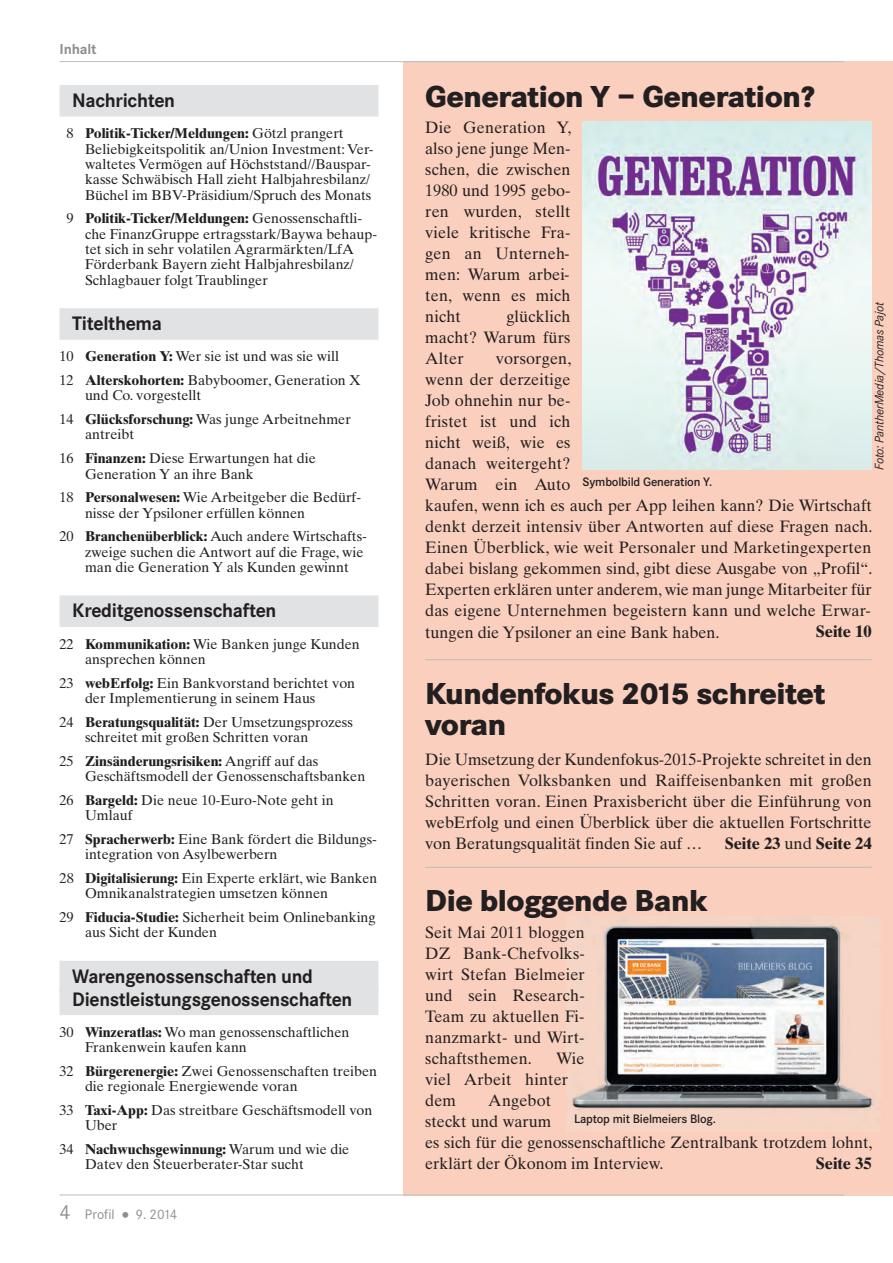
<style>
.page{position:relative;width:893px;height:1263px;background:#fff}
.page>*{position:absolute;margin:0;border:0;box-sizing:border-box;transform-origin:0 0}
.t1{font:800 31.5px/31.5px "Corporate S";letter-spacing:-.015em;color:#231f20}
.t2{font:700 20.25px/22.8px "Corporate S";letter-spacing:-.015em;color:#231f20}
.t3{font:16.5px/21px "Times Ten";letter-spacing:.01em;color:#231f20;text-align:justify}
.t4{font:700 16.5px "Times Ten";letter-spacing:-.005em;color:#231f20}
.t5{font:700 15px "Corporate S";letter-spacing:-.01em;color:#8d8f92}
.t6{font:14.25px/15.5px "Times Ten";color:#231f20}
.t7{font:14.25px "Corporate S";color:#8d8f92}
.t8{font:600 12.75px "Corporate S";letter-spacing:-.015em;color:#231f20}
.t9{font:italic 12.75px "Corporate S";letter-spacing:-.015em;color:#231f20}
.s1{font-weight:700}
.s2{font-size:21px}
.s3{font-weight:700;font-size:21px}
.s4{font-weight:400}
</style>
<div class="page">
<div style="left:404px;top:61px;width:489px;height:1134px;background:#facfbd"></div>
<hr style="left:60px;top:61px;width:784px;height:1px;background:#bcbdc0">
<hr style="left:60px;top:1194px;width:784px;height:1px;background:#bcbdc0">
<div style="left:60px;top:85px;width:318px;height:32px;background:#e1e2e4"></div>
<div style="left:60px;top:308px;width:318px;height:32px;background:#e1e2e4"></div>
<div style="left:60px;top:595px;width:318px;height:32px;background:#e1e2e4"></div>
<div style="left:60px;top:961px;width:318px;height:31px;background:#e1e2e4"></div>
<div style="left:60px;top:988px;width:318px;height:27px;background:#e1e2e4"></div>
<hr style="left:425px;top:867px;width:447px;height:1px;background:#bcbdc0">
<img style="left:583px;top:121px;width:289px;height:349px">
<img style="left:570px;top:916px;width:310px;height:198px">
<hr style="left:425px;top:659px;width:447px;height:1px;background:#bcbdc0">
<p class="t5" style="left:60px;top:40px;width:39px">Inhalt</p>
<h2 class="t2" style="left:72px;top:89px;width:104px">Nachrichten</h2>
<p class="t6" style="left:85px;top:127px;width:290px;text-indent:-18px">8 <span class="s1">Politik-Ticker/Meldungen:</span> Götzl prangert Beliebigkeitspolitik an/Union Investment: Ver&shy;waltetes Vermögen auf Höchststand//Bauspar&shy;kasse Schwäbisch Hall zieht Halbjahresbilanz/ Büchel im BBV-Präsidium/Spruch des Monats</p>
<p class="t6" style="left:85px;top:212px;width:294px;text-indent:-18px">9 <span class="s1">Politik-Ticker/Meldungen:</span> Genossenschaftli&shy;che FinanzGruppe ertragsstark/Baywa behaup&shy;tet sich in sehr volatilen Agrarmärkten/LfA Förderbank Bayern zieht Halbjahresbilanz/ Schlagbauer folgt Traublinger</p>
<h2 class="t2" style="left:72px;top:312px;width:91px">Titelthema</h2>
<p class="t6" style="left:60px;top:346px;width:302px;line-height:23.7px">10 <span class="s1">Generation Y:</span> Wer sie ist und was sie will<br>12 <span class="s1">Alterskohorten:</span> Babyboomer, Generation X</p>
<p class="t6" style="left:60px;top:385px;width:293px;line-height:23.7px;text-indent:25px">und Co. vorgestellt<br>14 <span class="s1">Glücksforschung:</span> Was junge Arbeitnehmer</p>
<p class="t6" style="left:60px;top:424px;width:258px;line-height:23.7px;text-indent:25px">antreibt<br>16 <span class="s1">Finanzen:</span> Diese Erwartungen hat die</p>
<p class="t6" style="left:60px;top:463px;width:303px;line-height:23.7px;text-indent:25px">Generation Y an ihre Bank<br>18 <span class="s1">Personalwesen:</span> Wie Arbeitgeber die Bedürf-</p>
<p class="t6" style="left:60px;top:502px;width:309px;line-height:23.7px;text-indent:25px">nisse der Ypsiloner erfüllen können<br>20 <span class="s1">Branchenüberblick:</span> Auch andere Wirtschafts-</p>
<p class="t6" style="left:85px;top:545px;width:280px">zweige suchen die Antwort auf die Frage, wie man die Generation Y als Kunden gewinnt</p>
<h2 class="t2" style="left:72px;top:599px;width:206px">Kreditgenossenschaften</h2>
<p class="t6" style="left:85px;top:637px;width:276px;text-indent:-25px">22 <span class="s1">Kommunikation:</span> Wie Banken junge Kunden ansprechen können</p>
<p class="t6" style="left:85px;top:676px;width:272px;text-indent:-25px">23 <span class="s1">webErfolg:</span> Ein Bankvorstand berichtet von der Implementierung in seinem Haus</p>
<p class="t6" style="left:85px;top:715px;width:269px;text-indent:-25px">24 <span class="s1">Beratungsqualität:</span> Der Umsetzungsprozess schreitet mit großen Schritten voran</p>
<p class="t6" style="left:85px;top:755px;width:282px;text-indent:-25px">25 <span class="s1">Zinsänderungsrisiken:</span> Angriff auf das<br>Geschäftsmodell der Genossenschaftsbanken</p>
<p class="t6" style="left:85px;top:794px;width:250px;text-indent:-25px">26 <span class="s1">Bargeld:</span> Die neue 10-Euro-Note geht in<br>Umlauf</p>
<p class="t6" style="left:85px;top:833px;width:293px;text-indent:-26px">27 <span class="s1">Spracherwerb:</span> Eine Bank fördert die Bildungs&shy;integration von Asylbewerbern</p>
<p class="t6" style="left:85px;top:872px;width:294px;text-indent:-25px">28 <span class="s1">Digitalisierung:</span> Ein Experte erklärt, wie Banken<br>Omnikanalstrategien umsetzen können</p>
<p class="t6" style="left:85px;top:911px;width:292px;text-indent:-25px">29 <span class="s1">Fiducia-Studie:</span> Sicherheit beim Onlinebanking aus Sicht der Kunden</p>
<h2 class="t2" style="left:72px;top:964px;width:282px">Warengenossenschaften und<br>Dienstleistungsgenossenschaften</h2>
<p class="t6" style="left:85px;top:1025px;width:266px;text-indent:-26px">30 <span class="s1">Winzeratlas:</span> Wo man genossenschaftlichen<br>Frankenwein kaufen kann</p>
<p class="t6" style="left:85px;top:1064px;width:294px;text-indent:-26px">32 <span class="s1">Bürgerenergie:</span> Zwei Genossenschaften treiben die regionale Energiewende voran</p>
<p class="t6" style="left:85px;top:1104px;width:289px;text-indent:-26px">33 <span class="s1">Taxi-App:</span> Das streitbare Geschäftsmodell von<br>Uber</p>
<p class="t6" style="left:85px;top:1143px;width:266px;text-indent:-26px">34 <span class="s1">Nachwuchsgewinnung:</span> Warum und wie die<br>Datev den Steuerberater-Star sucht</p>
<p class="t7" style="left:60px;top:1206px;width:120px"><span class="s2">4</span> Profil <span class="s3">•</span> 9. 2014</p>
<h1 class="t1" style="left:425px;top:80px;width:391px">Generation Y – Generation?</h1>
<p class="t3" style="left:425px;top:119px;width:148px">Die Generation Y, also jene junge Men&shy;schen, die zwischen 1980 und 1995 gebo&shy;ren wurden, stellt viele kritische Fra&shy;gen an Unterneh&shy;men: Warum arbei&shy;ten, wenn es mich nicht</p>
<p class="t9" style="left:871px;top:470px;width:169px;rotate:-90deg">Foto: PantherMedia/Thomas Pajot</p>
<p class="t3" style="left:425px;top:308px;width:147px;text-indent:81px">glücklich macht? Warum fürs Alter</p>
<p class="t3" style="left:425px;top:350px;width:449px;text-align:left;text-indent:71px">vorsorgen,<br>wenn der derzeitige<br>Job ohnehin nur be-<br>fristet ist und ich<br>nicht weiß, wie es<br>danach weitergeht?<br>Warum ein Auto<br>kaufen, wenn ich es auch per App leihen kann? Die Wirtschaft denkt derzeit intensiv über Antworten auf diese Fragen nach.<br>Einen Überblick, wie weit Personaler und Marketingexperten dabei bislang gekommen sind, gibt diese Ausgabe von „Profil“.<br>Experten erklären unter anderem, wie man junge Mitarbeiter für das eigene Unternehmen begeistern kann und welche Erwar&shy;tungen die Ypsiloner an eine Bank haben.</p>
<p class="t8" style="left:583px;top:474px;width:131px">Symbolbild Generation Y.</p>
<p class="t4" style="left:816px;top:626px;width:57px">Seite 10</p>
<h1 class="t1" style="left:425px;top:677px;width:402px">Kundenfokus 2015 schreitet voran</h1>
<p class="t3" style="left:425px;top:751px;width:448px">Die Umsetzung der Kundenfokus-2015-Projekte schreitet in den bayerischen Volksbanken und Raiffeisenbanken mit großen Schritten voran. Einen Praxisbericht über die Einführung von webErfolg und einen Überblick über die aktuellen Fortschritte von Beratungsqualität finden Sie auf …</p>
<p class="t4" style="left:725px;top:838px;width:149px">Seite 23 <span class="s4">und</span> Seite 24</p>
<h1 class="t1" style="left:425px;top:885px;width:284px">Die bloggende Bank</h1>
<p class="t3" style="left:425px;top:924px;width:161px">Seit Mai 2011 bloggen DZ Bank-Chefvolks&shy;wirt Stefan Bielmeier und sein Research-Team zu aktuellen Fi&shy;nanzmarkt- und Wirt&shy;schaftsthemen.</p>
<p class="t3" style="left:425px;top:1050px;width:161px;text-align:left;text-indent:131px">Wie viel Arbeit hinter dem</p>
<p class="t3" style="left:425px;top:1092px;width:449px;text-align:left;text-indent:63px">Angebot<br>steckt und warum<br>es sich für die genossenschaftliche Zentralbank trotzdem lohnt, erklärt der Ökonom im Interview.</p>
<p class="t8" style="left:574px;top:1111px;width:144px">Laptop mit Bielmeiers Blog.</p>
<p class="t4" style="left:816px;top:1158px;width:57px">Seite 35</p>
</div>
